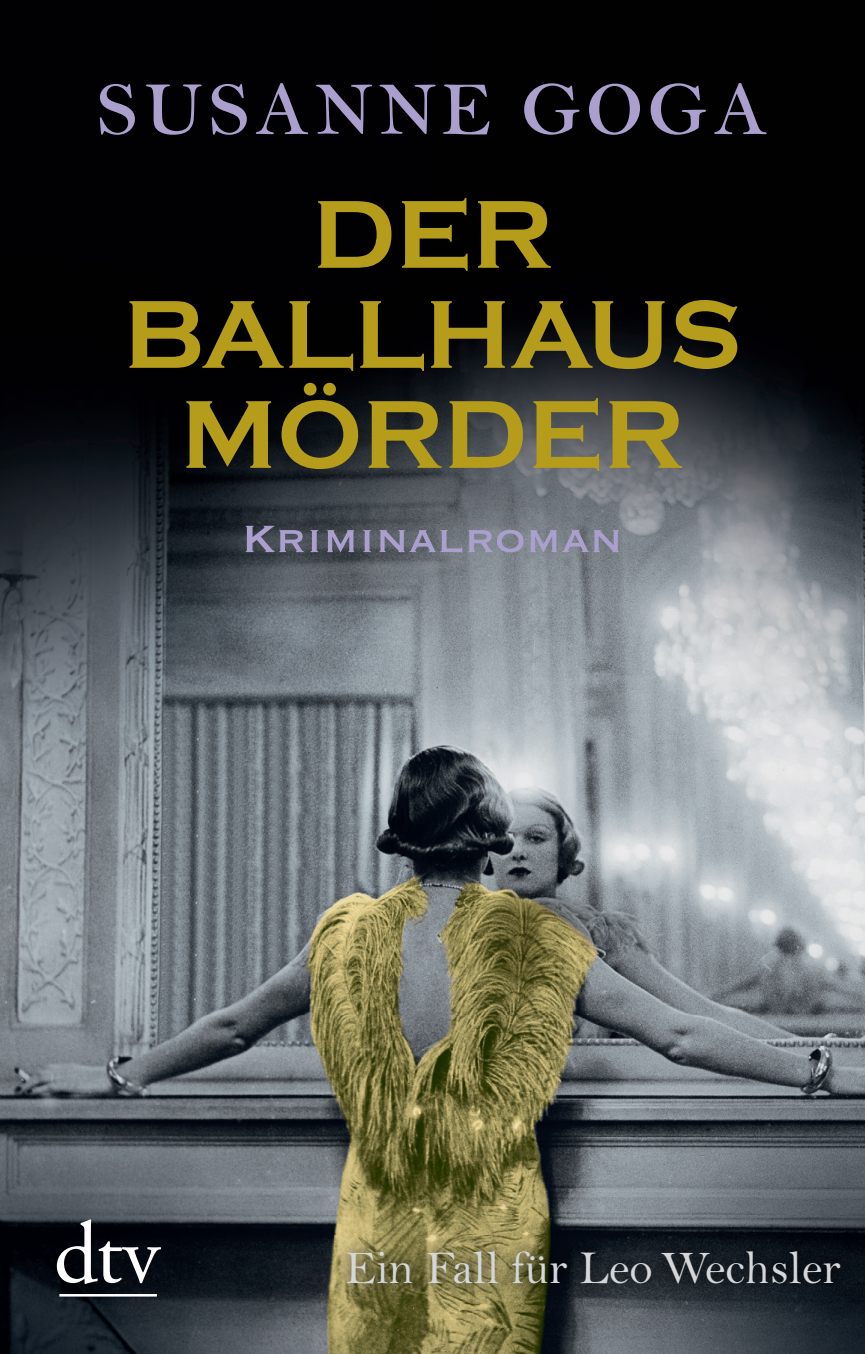
<style>
.page{position:relative;width:865px;height:1354px;background:#fff}
.page>*{position:absolute;margin:0;border:0;box-sizing:border-box;transform-origin:0 0}
.t1{font:700 100px/100px "Copperplate Gothic";color:#b69c1b;text-align:center}
.t2{font:87.5px "DTVA Garamond";color:#fff}
.t3{font:77.5px "Bell MT Semi Bold SC";letter-spacing:.06em;color:#aa9fcd}
.t4{font:50px "Copperplate";color:#aa9fcd}
.t5{font:47.5px "Bell";color:#d5d6d8}
</style>
<div class="page">
<img style="left:0;top:0;width:865px;height:1354px">
<img style="left:334px;top:1235px;width:521px;height:64px">
<h3 class="t3" style="left:97px;top:66px;width:672px">SUSANNE GOGA</h3>
<h1 class="t1" style="left:123px;top:186px;width:619px">DER<br>BALLHAUS<br>MÖRDER</h1>
<p class="t4" style="left:242px;top:506px;width:382px">Kriminalroman</p>
<h2 class="t2" style="left:56px;top:1207px;width:104px">_</h2>
<p class="t5" style="left:345px;top:1241px;width:497px">Ein Fall für Leo Wechsler</p>
</div>
